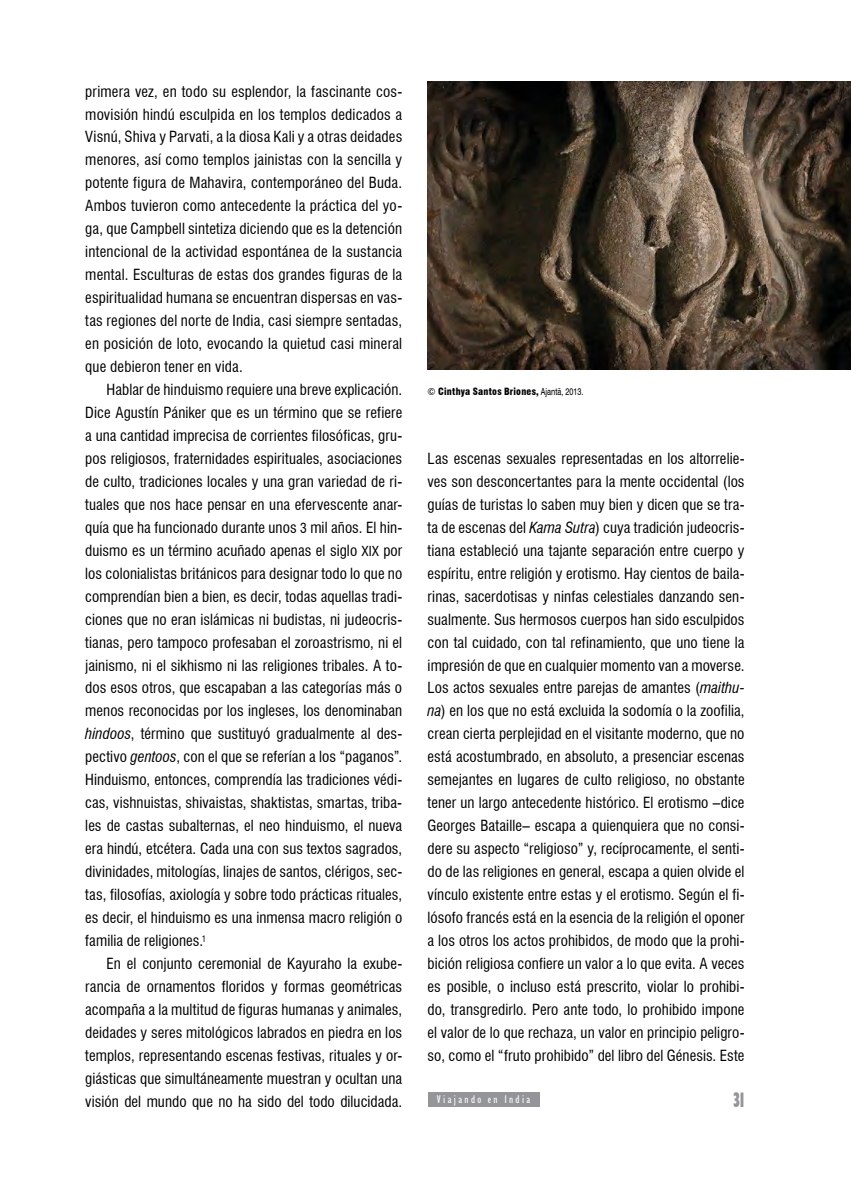
<style>
.page{position:relative;width:851px;height:1191px;background:#fff}
.page>*{position:absolute;margin:0;border:0;box-sizing:border-box;transform-origin:0 0}
.t1{font:700 condensed 21px "Humanist 521 BT Xtra";color:#939598;scale:.75 1}
.t2{font:condensed 15px/23px "Swiss 721 BT";letter-spacing:.005em;color:#000;text-align:justify}
.t3{font:condensed 11.25px "Humanist 521 BT";letter-spacing:.21em;color:#fff}
.t4{font:900 condensed 9.75px "Swiss 721 BT";letter-spacing:.02em;color:#000}
.s1{font-size:13.5px}
.s2{font-style:italic}
.s3{font-weight:400}
.s4{font-weight:400;font-stretch:normal}
</style>
<div class="page">
<div style="left:427px;top:1092px;width:112px;height:14px;background:#939598"></div>
<img style="left:427px;top:82px;width:423px;height:287px">
<p class="t2" style="left:85px;top:80px;width:318px">primera vez, en todo su esplendor, la fascinante cos&shy;movisión hindú esculpida en los templos dedicados a Visnú, Shiva y Parvati, a la diosa Kali y a otras deidades menores, así como templos jainistas con la sencilla y potente figura de Mahavira, contemporáneo del Buda.<br>Ambos tuvieron como antecedente la práctica del yo&shy;ga, que Campbell sintetiza diciendo que es la detención intencional de la actividad espontánea de la sustancia mental. Esculturas de estas dos grandes figuras de la espiritualidad humana se encuentran dispersas en vas&shy;tas regiones del norte de India, casi siempre sentadas, en posición de loto, evocando la quietud casi mineral que debieron tener en vida.</p>
<p class="t2" style="left:85px;top:378px;width:318px;text-indent:21px">Hablar de hinduismo requiere una breve explicación.<br>Dice Agustín Pániker que es un término que se refiere a una cantidad imprecisa de corrientes filosóficas, gru&shy;pos religiosos, fraternidades espirituales, asociaciones de culto, tradiciones locales y una gran variedad de ri&shy;tuales que nos hace pensar en una efervescente anar&shy;quía que ha funcionado durante unos <span class="s1">3</span> mil años. El hin&shy;duismo es un término acuñado apenas el siglo <span class="s1">XIX</span> por los colonialistas británicos para designar todo lo que no comprendían bien a bien, es decir, todas aquellas tradi&shy;ciones que no eran islámicas ni budistas, ni judeocris&shy;tianas, pero tampoco profesaban el zoroastrismo, ni el jainismo, ni el sikhismo ni las religiones tribales. A to&shy;dos esos otros, que escapaban a las categorías más o menos reconocidas por los ingleses, los denominaban <span class="s2">hindoos</span>, término que sustituyó gradualmente al des&shy;pectivo <span class="s2">gentoos</span>, con el que se referían a los “paganos”.<br>Hinduismo, entonces, comprendía las tradiciones védi&shy;cas, vishnuistas, shivaistas, shaktistas, smartas, triba&shy;les de castas subalternas, el neo hinduismo, el nueva era hindú, etcétera. Cada una con sus textos sagrados, divinidades, mitologías, linajes de santos, clérigos, sec&shy;tas, filosofías, axiología y sobre todo prácticas rituales, es decir, el hinduismo es una inmensa macro religión o familia de religiones.<sup>1</sup></p>
<p class="t2" style="left:85px;top:952px;width:318px;text-indent:21px">En el conjunto ceremonial de Kayuraho la exube&shy;rancia de ornamentos floridos y formas geométricas acompaña a la multitud de figuras humanas y animales, deidades y seres mitológicos labrados en piedra en los templos, representando escenas festivas, rituales y or&shy;giásticas que simultáneamente muestran y ocultan una visión del mundo que no ha sido del todo dilucidada.</p>
<p class="t4" style="left:427px;top:385px;width:157px"><span class="s3">©</span> Cinthya Santos Briones, <span class="s4">Ajantā, 2013.</span></p>
<p class="t2" style="left:427px;top:447px;width:318px">Las escenas sexuales representadas en los altorrelie&shy;ves son desconcertantes para la mente occidental (los guías de turistas lo saben muy bien y dicen que se tra&shy;ta de escenas del <span class="s2">Kama Sutra</span>) cuya tradición judeocris&shy;tiana estableció una tajante separación entre cuerpo y espíritu, entre religión y erotismo. Hay cientos de baila&shy;rinas, sacerdotisas y ninfas celestiales danzando sen&shy;sualmente. Sus hermosos cuerpos han sido esculpidos con tal cuidado, con tal refinamiento, que uno tiene la impresión de que en cualquier momento van a moverse.<br>Los actos sexuales entre parejas de amantes (<span class="s2">maithu&shy;na</span>) en los que no está excluida la sodomía o la zoofilia, crean cierta perplejidad en el visitante moderno, que no está acostumbrado, en absoluto, a presenciar escenas semejantes en lugares de culto religioso, no obstante tener un largo antecedente histórico. El erotismo –dice Georges Bataille– escapa a quienquiera que no consi&shy;dere su aspecto “religioso” y, recíprocamente, el senti&shy;do de las religiones en general, escapa a quien olvide el vínculo existente entre estas y el erotismo. Según el fi&shy;lósofo francés está en la esencia de la religión el oponer a los otros los actos prohibidos, de modo que la prohi&shy;bición religiosa confiere un valor a lo que evita. A veces es posible, o incluso está prescrito, violar lo prohibi&shy;do, transgredirlo. Pero ante todo, lo prohibido impone el valor de lo que rechaza, un valor en principio peligro&shy;so, como el “fruto prohibido” del libro del Génesis. Este</p>
<p class="t3" style="left:437px;top:1092px;width:95px">Viajando en India</p>
<h1 class="t1" style="left:733px;top:1086px;width:16px">31</h1>
</div>
